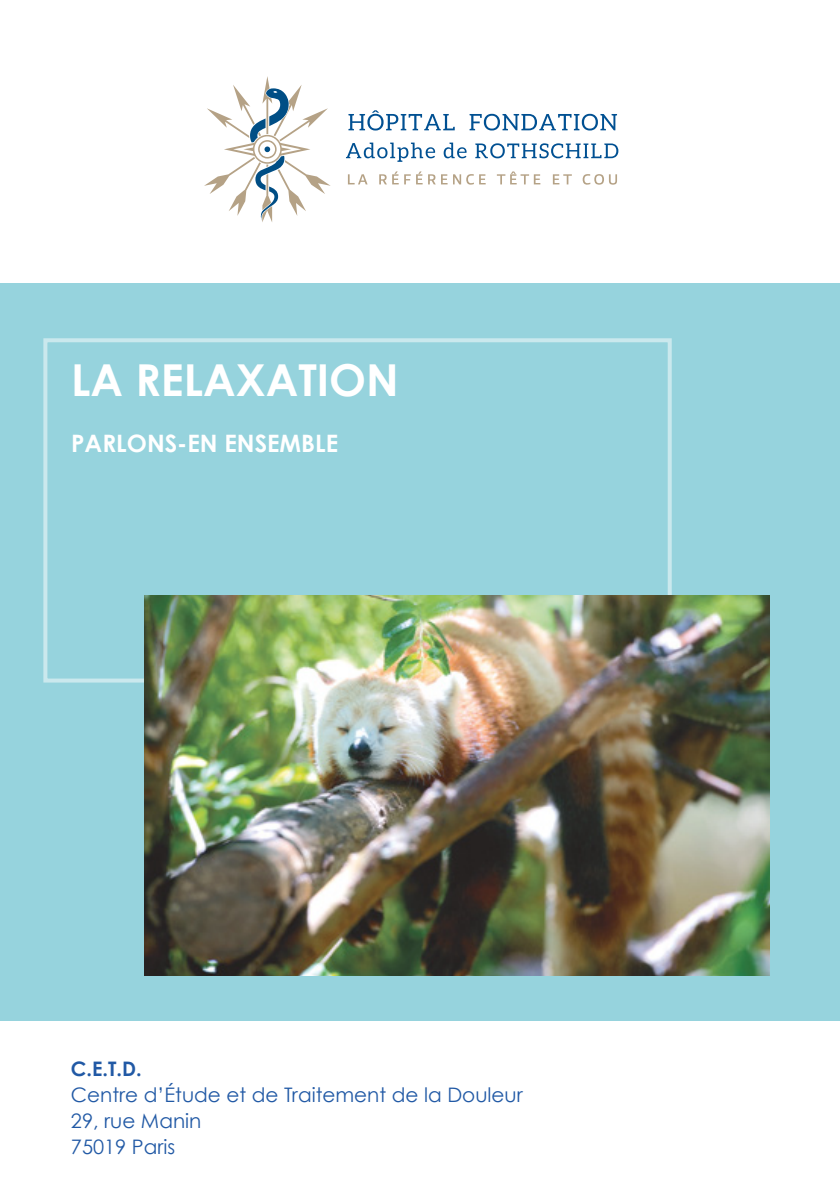
<style>
.page{position:relative;width:840px;height:1191px;background:#fff}
.page>*{position:absolute;margin:0;border:0;box-sizing:border-box;transform-origin:0 0}
.t1{font:700 44px "Century Gothic";color:#fff}
.t2{font:700 24px "Century Gothic";color:#fff}
.t3{font:20px/26px "Century Gothic";color:#2159a5}
.t4{font:700 20px "Century Gothic";color:#2159a5}
</style>
<div class="page">
<div style="left:0;top:283px;width:839px;height:737px;background:#96d3dd"></div>
<div style="left:43px;top:338px;width:628px;height:344px;border:4px solid #fff"></div>
<img style="left:145px;top:595px;width:623px;height:380px">
<svg style="left:348px;top:110px;width:106px;height:20px"></svg>
<svg style="left:469px;top:114px;width:147px;height:16px"></svg>
<svg style="left:346px;top:143px;width:89px;height:19px"></svg>
<svg style="left:443px;top:143px;width:23px;height:15px"></svg>
<svg style="left:475px;top:143px;width:143px;height:15px"></svg>
<svg style="left:348px;top:174px;width:19px;height:10px"></svg>
<svg style="left:379px;top:174px;width:7px;height:10px"></svg>
<svg style="left:392px;top:171px;width:6px;height:13px"></svg>
<svg style="left:404px;top:174px;width:6px;height:10px"></svg>
<svg style="left:416px;top:171px;width:6px;height:13px"></svg>
<svg style="left:428px;top:174px;width:7px;height:10px"></svg>
<svg style="left:441px;top:174px;width:6px;height:10px"></svg>
<svg style="left:453px;top:174px;width:20px;height:11px"></svg>
<svg style="left:479px;top:174px;width:6px;height:10px"></svg>
<svg style="left:496px;top:171px;width:44px;height:13px"></svg>
<svg style="left:552px;top:174px;width:19px;height:10px"></svg>
<svg style="left:582px;top:174px;width:34px;height:11px"></svg>
<svg style="left:204px;top:76px;width:126px;height:146px"></svg>
<h1 class="t1" style="left:71px;top:352px;width:329px">LA RELAXATION</h1>
<p class="t2" style="left:71px;top:428px;width:268px">PARLONS-EN ENSEMBLE</p>
<p class="t4" style="left:71px;top:1055px;width:72px">C.E.T.D.</p>
<p class="t3" style="left:71px;top:1081px;width:453px">Centre d’Étude et de Traitement de la Douleur<br>29, rue Manin<br>75019 Paris</p>
</div>
